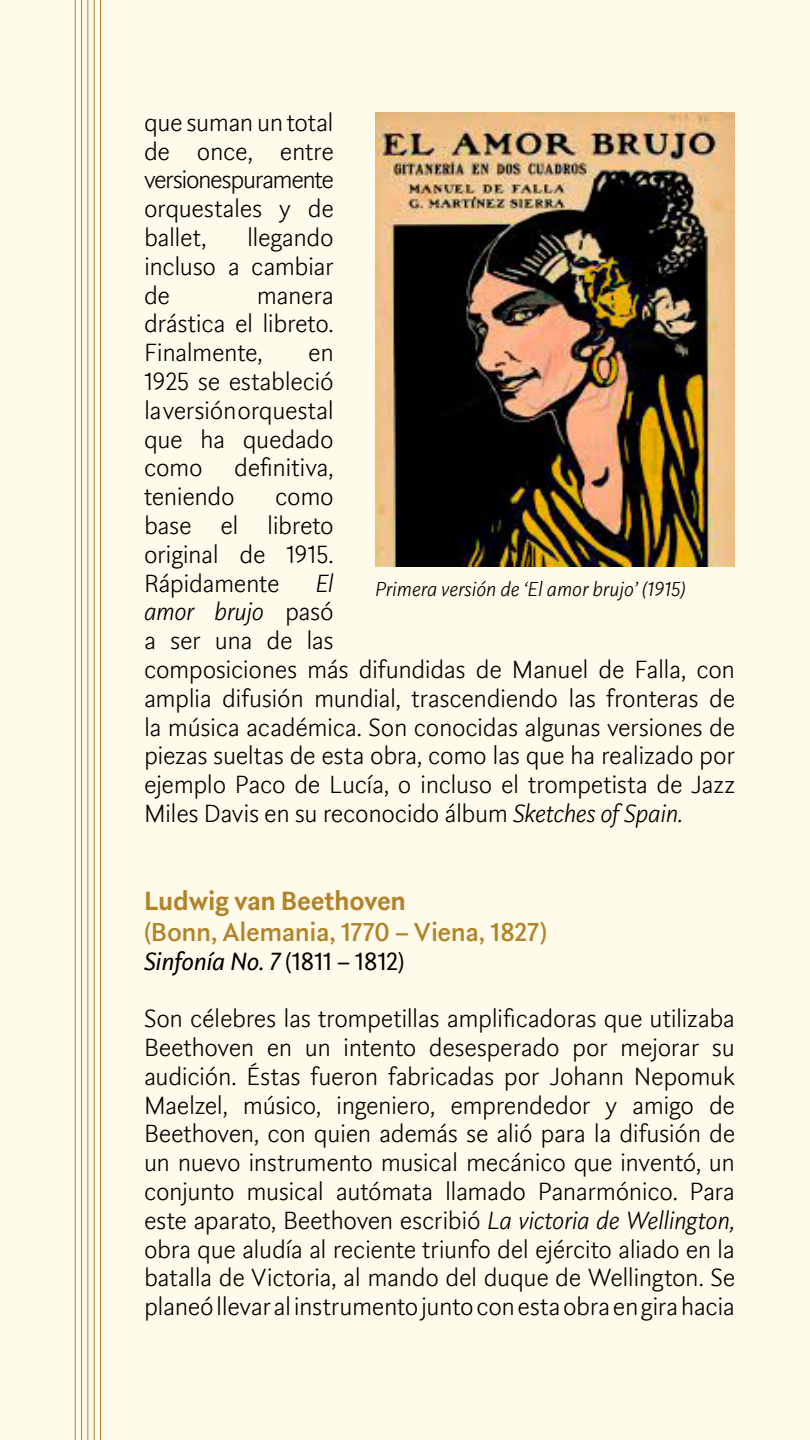
<style>
.page{position:relative;width:810px;height:1440px;background:#fefbea}
.page>*{position:absolute;margin:0;border:0;box-sizing:border-box;transform-origin:0 0}
.t1{font:500 25.5px "Rubiesque";letter-spacing:-.015em;color:#b38327}
.t2{font:700 25.5px "Rubiesque";letter-spacing:-.01em;color:#b38327}
.t3{font:300 24px/28.8px "Rubiesque";letter-spacing:-.015em;color:#000;text-align:justify}
.t4{font:italic 24px "Rubiesque";letter-spacing:-.015em;color:#000}
.t5{font:italic 300 19.5px "Rubiesque";color:#000}
.s1{font-style:italic}
.s2{font-style:normal}
</style>
<div class="page">
<hr style="left:100px;top:0;width:1px;height:1440px;background:#b38327">
<hr style="left:94px;top:0;width:1px;height:1440px;background:#b38327">
<hr style="left:87px;top:0;width:1px;height:1440px;background:#b38327">
<hr style="left:75px;top:0;width:1px;height:1440px;background:#b38327">
<hr style="left:81px;top:0;width:1px;height:1440px;background:#b38327">
<img style="left:375px;top:112px;width:360px;height:455px">
<p class="t3" style="left:144px;top:107px;width:191px">que suman un total de once, entre versiones puramente orquestales y de ballet,</p>
<p class="t3" style="left:144px;top:223px;width:191px;text-indent:103px">llegando incluso a cambiar de</p>
<p class="t3" style="left:144px;top:280px;width:191px;text-indent:113px">manera drástica el libreto.<br>Finalmente,</p>
<p class="t3" style="left:144px;top:338px;width:191px;text-indent:164px">en 1925 se estableció la versión orquestal que ha quedado como</p>
<p class="t3" style="left:144px;top:453px;width:191px;text-indent:90px">definitiva, teniendo</p>
<p class="t3" style="left:144px;top:482px;width:191px;text-indent:131px">como base el libreto original de 1915.<br>Rápidamente</p>
<p class="t3" style="left:144px;top:568px;width:593px;text-align:left;text-indent:171px"><span class="s1">El<br>amor brujo</span> pasó<br>a ser una de las<br>composiciones más difundidas de Manuel de Falla, con amplia difusión mundial, trascendiendo las fronteras de la música académica. Son conocidas algunas versiones de piezas sueltas de esta obra, como las que ha realizado por ejemplo Paco de Lucía, o incluso el trompetista de Jazz Miles Davis en su reconocido álbum <span class="s1">Sketches of Spain.</span></p>
<p class="t5" style="left:375px;top:576px;width:312px">Primera versión de ‘El amor brujo’ (1915)</p>
<p class="t2" style="left:144px;top:883px;width:264px">Ludwig van Beethoven</p>
<p class="t1" style="left:144px;top:914px;width:405px">(Bonn, Alemania, 1770 – Viena, 1827)</p>
<p class="t4" style="left:144px;top:945px;width:262px">Sinfonía No. 7 <span class="s2">(1811 – 1812)</span></p>
<p class="t3" style="left:144px;top:1004px;width:593px">Son célebres las trompetillas amplificadoras que utilizaba Beethoven en un intento desesperado por mejorar su audición. Éstas fueron fabricadas por Johann Nepomuk Maelzel, músico, ingeniero, emprendedor y amigo de Beethoven, con quien además se alió para la difusión de un nuevo instrumento musical mecánico que inventó, un conjunto musical autómata llamado Panarmónico. Para este aparato, Beethoven escribió <span class="s1">La victoria de Wellington, </span>obra que aludía al reciente triunfo del ejército aliado en la batalla de Victoria, al mando del duque de Wellington. Se planeó llevar al instrumento junto con esta obra en gira hacia</p>
</div>
